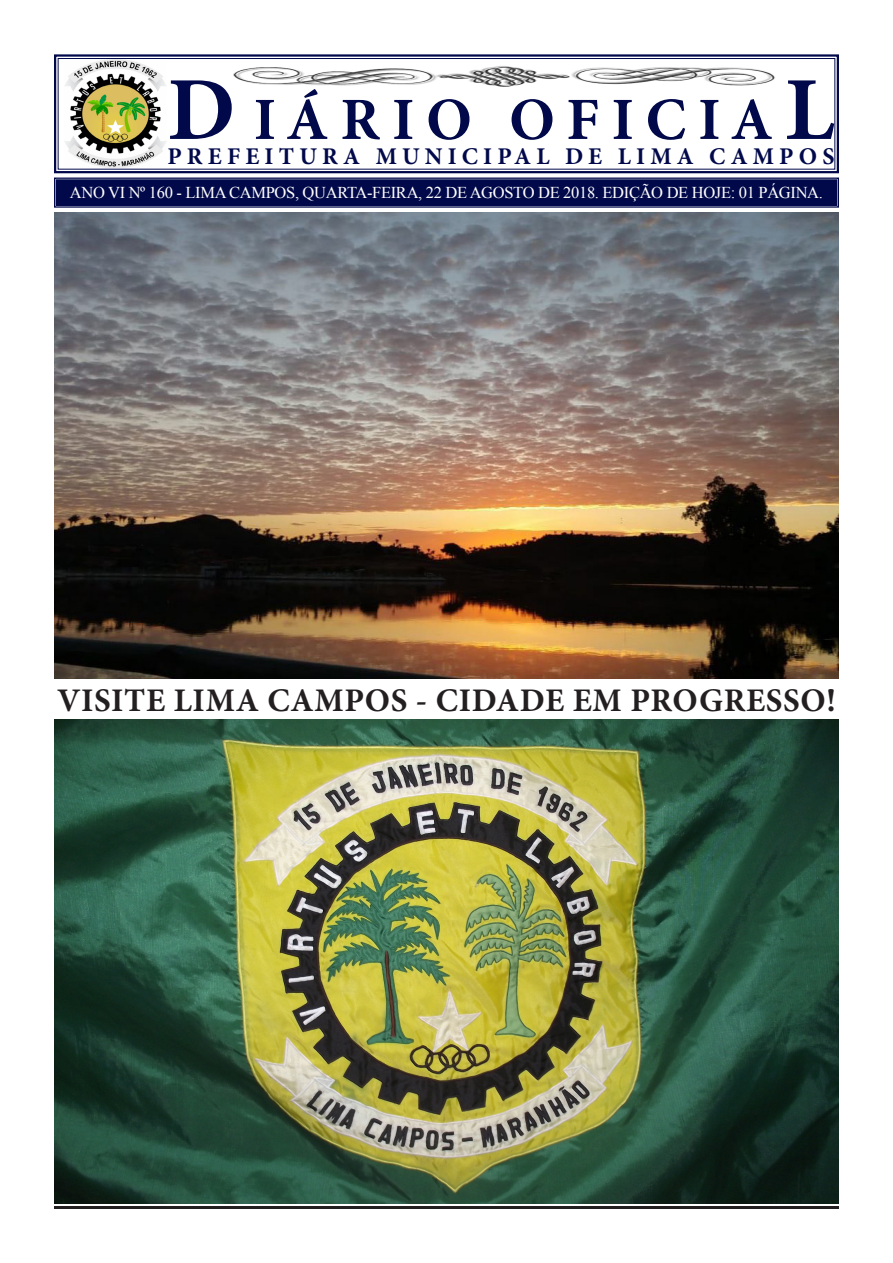
<style>
.page{position:relative;width:893px;height:1263px;background:#fff}
.page>*{position:absolute;margin:0;border:0;box-sizing:border-box;transform-origin:0 0}
.t1{font:700 60px "Minion Pro";letter-spacing:.19em;color:#01094a}
.t2{font:700 33px "Minion Pro";letter-spacing:.02em;color:#231f20}
.t3{font:700 24px "Minion Pro";letter-spacing:.215em;color:#01094a}
.t4{font:16.5px "Times New Roman";letter-spacing:-.02em;color:#fff}
.s1{font-size:90px}
</style>
<div class="page">
<svg style="left:54px;top:54px;width:785px;height:120px"></svg>
<div style="left:58px;top:58px;width:777px;height:112px;border:1px solid #01094a"></div>
<svg style="left:54px;top:177px;width:785px;height:31px;background:#111855"></svg>
<div style="left:56px;top:179px;width:781px;height:27px;border:1px solid #01094a"></div>
<div style="left:57px;top:181px;width:779px;height:23px;border:1px solid #01094a"></div>
<hr style="left:54px;top:1206px;width:785px;height:3px;background:#231f20">
<img style="left:230px;top:66px;width:550px;height:21px">
<img style="left:64px;top:60px;width:102px;height:108px">
<img style="left:54px;top:720px;width:785px;height:483px">
<img style="left:54px;top:213px;width:785px;height:465px">
<p class="t1" style="left:167px;top:77px;width:669px"><span class="s1">D</span>IÁRIO OFICIA<span class="s1">L</span></p>
<p class="t3" style="left:168px;top:140px;width:668px">PREFEITURA MUNICIPAL DE LIMA CAMPOS</p>
<p class="t4" style="left:70px;top:181px;width:754px">ANO VI Nº 160 - LIMA CAMPOS, QUARTA-FEIRA, 22 DE AGOSTO DE 2018. EDIÇÃO DE HOJE: 01 PÁGINA.</p>
<p class="t2" style="left:57px;top:677px;width:780px">VISITE LIMA CAMPOS - CIDADE EM PROGRESSO!</p>
</div>
